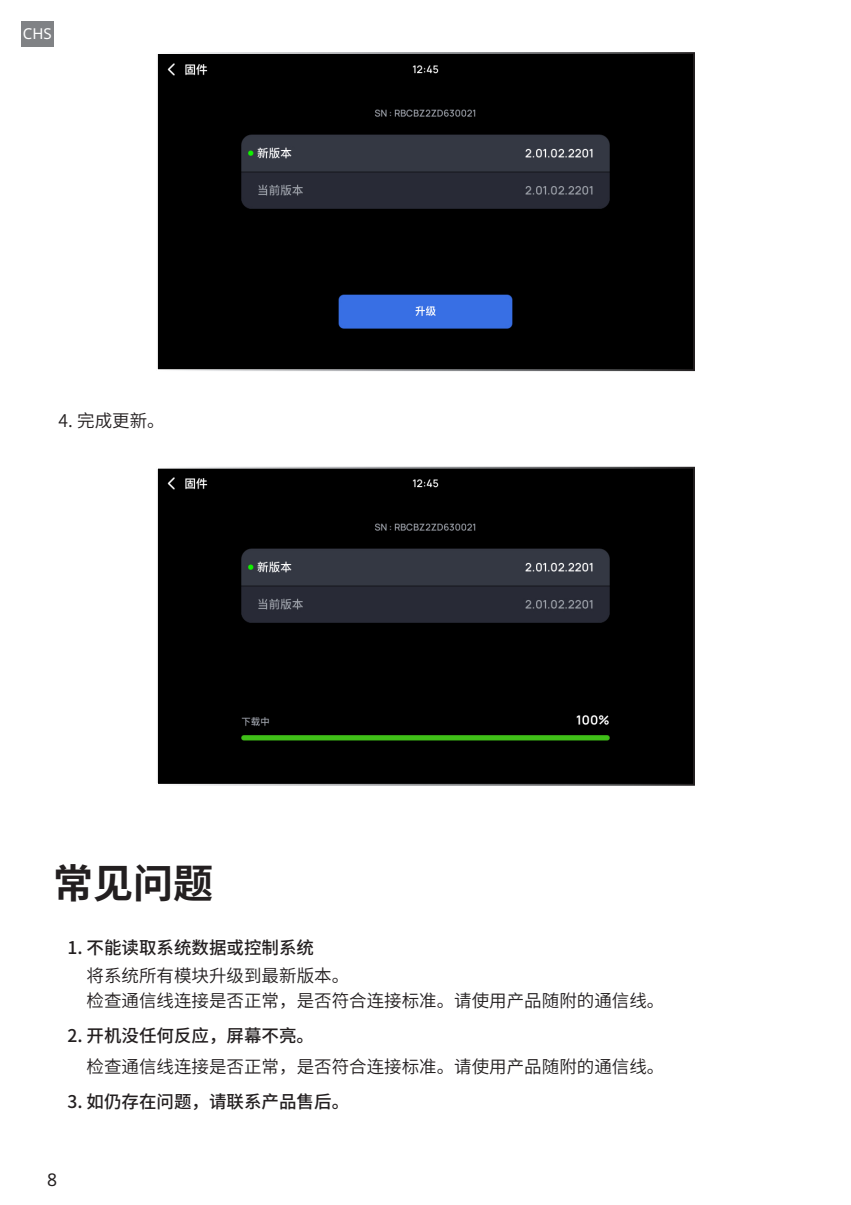
<style>
.page{position:relative;width:851px;height:1205px;background:#fff}
.page>*{position:absolute;margin:0;border:0;box-sizing:border-box;transform-origin:0 0}
.t1{font:700 40px "Source Han Sans CN";color:#231f20}
.t2{font:17.5px "Source Han Sans CN";color:#231f20}
.t3{font:500 17.5px "Source Han Sans CN";color:#231f20}
.t4{font:17.5px "Noto Sans";color:#231f20}
.t5{font:15px "Noto Sans";color:#fff}
</style>
<div class="page">
<div style="left:21px;top:21px;width:33px;height:25px;background:#808285"></div>
<img style="left:159px;top:55px;width:532px;height:313px">
<div style="left:156px;top:52px;width:538px;height:319px;border:2px solid #fff"></div>
<img style="left:159px;top:470px;width:532px;height:313px">
<div style="left:156px;top:467px;width:538px;height:319px;border:2px solid #fff"></div>
<p class="t5" style="left:23px;top:25px;width:30px">CHS</p>
<p class="t2" style="left:58px;top:410px;width:108px">4. 完成更新。</p>
<p class="t1" style="left:53px;top:861px;width:161px">常见问题</p>
<p class="t3" style="left:67px;top:937px;width:248px">1. 不能读取系统数据或控制系统</p>
<p class="t2" style="left:86px;top:966px;width:264px">将系统所有模块升级到最新版本。</p>
<p class="t2" style="left:86px;top:991px;width:579px">检查通信线连接是否正常，是否符合连接标准。请使用产品随附的通信线。</p>
<p class="t3" style="left:67px;top:1026px;width:248px">2. 开机没任何反应，屏幕不亮。</p>
<p class="t2" style="left:86px;top:1056px;width:579px">检查通信线连接是否正常，是否符合连接标准。请使用产品随附的通信线。</p>
<p class="t3" style="left:67px;top:1092px;width:283px">3. 如仍存在问题，请联系产品售后。</p>
<p class="t4" style="left:47px;top:1169px;width:12px">8</p>
</div>
